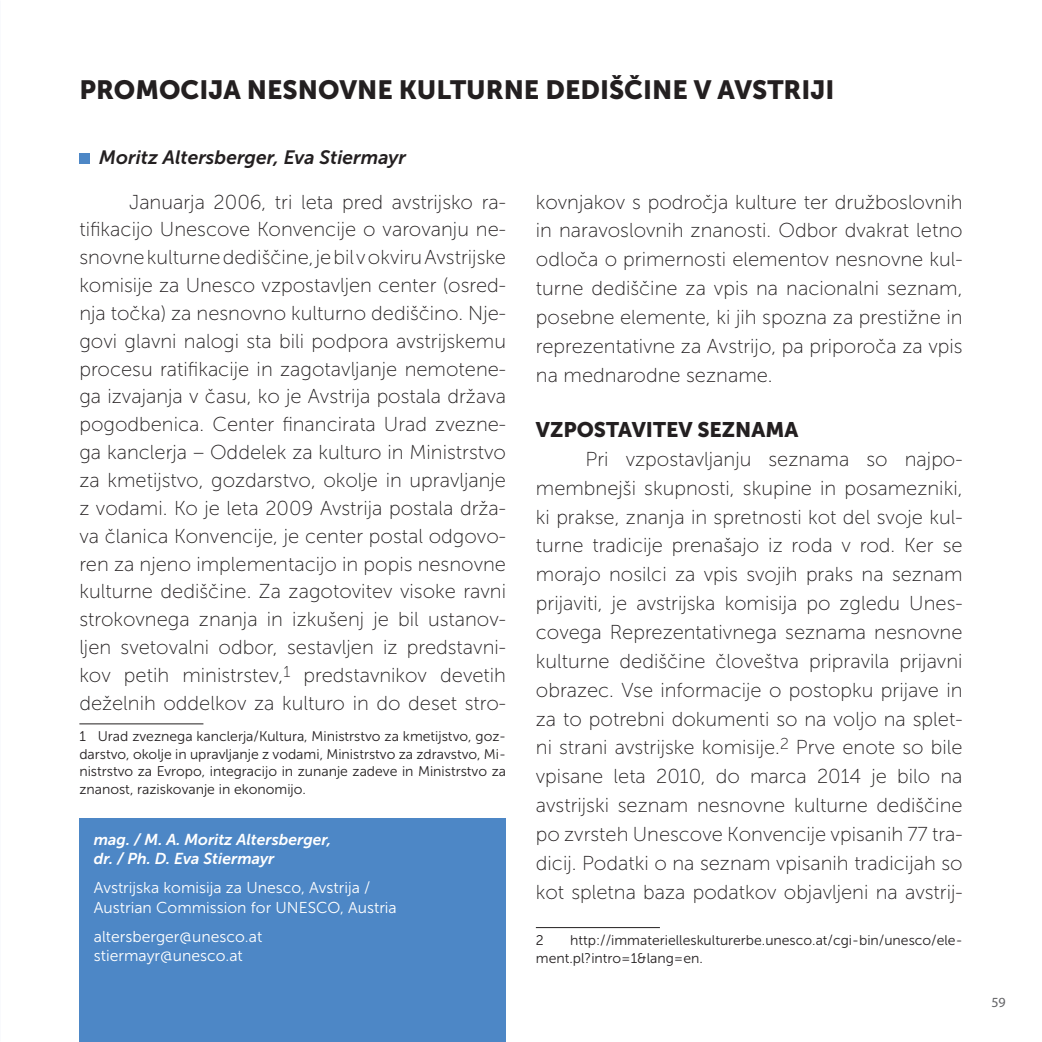
<style>
.page{position:relative;width:1042px;height:1042px;background:#fff}
.page>*{position:absolute;margin:0;border:0;box-sizing:border-box;transform-origin:0 0}
.t1{font:26.25px "Museo Sans 900";color:#231f20}
.t2{font:21px "Museo Sans 900";color:#231f20}
.t3{font:20.12px/28.9px "Museo Sans 100";color:#231f20;text-align:justify}
.t4{font:italic 19.25px "Museo Sans 700";color:#231f20}
.t5{font:15.75px/19.2px "Museo Sans 300";color:#fff}
.t6{font:italic 15.75px/19.2px "Museo Sans 700";color:#fff}
.t7{font:14px/17.5px "Museo Sans 300";color:#231f20;text-align:justify}
.t8{font:14px "Myriad Pro";color:#636366}
</style>
<div class="page">
<hr style="left:79px;top:723px;width:124px;height:1px;background:#231f20">
<hr style="left:536px;top:927px;width:124px;height:1px;background:#231f20">
<div style="left:79px;top:153px;width:11px;height:11px;background:#4d87c6"></div>
<div style="left:79px;top:818px;width:427px;height:224px;background:#4d87c6"></div>
<h1 class="t1" style="left:79px;top:75px;width:756px">PROMOCIJA NESNOVNE KULTURNE DEDIŠČINE V AVSTRIJI</h1>
<p class="t4" style="left:99px;top:146px;width:308px">Moritz Altersberger, Eva Stiermayr</p>
<p class="t3" style="left:79px;top:188px;width:428px;line-height:27.8px;text-indent:50px">Januarja 2006, tri leta pred avstrijsko ra&shy;tifikacijo U nescove Konvencije o varovanju ne&shy;snovne kulturne dediščine, je bil v okviru Avstrijske komisije za U nesco vzpostavljen center (osred&shy;nja točka) za nesnovno kulturno dediščino. Nje&shy;govi glavni nalogi sta bili podpora avstrijskemu procesu ratifikacije in zagotavljanje nemotene&shy;ga izvajanja v času, ko je Avstrija postala država pogodbenica. Center financirata U rad zvezne&shy;ga kanclerja – Oddelek za kulturo in Ministrstvo za kmetijstvo, gozdarstvo, okolje in upravljanje z vodami. Ko je leta 2009 Avstrija postala drža&shy;va članica Konvencije, je center postal odgovo&shy;ren za njeno implementacijo in popis nesnovne kulturne dediščine. Za zagotovitev visoke ravni strokovnega znanja in izkušenj je bil ustanov&shy;ljen svetovalni odbor, sestavljen iz predstavni&shy;kov petih ministrstev,<sup>1</sup> predstavnikov devetih deželnih oddelkov za kulturo in do deset stro-</p>
<p class="t7" style="left:79px;top:728px;width:428px">1 Urad zveznega kanclerja/Kultura, Ministrstvo za kmetijstvo, goz&shy;darstvo, okolje in upravljanje z vodami, Ministrstvo za zdravstvo, Mi&shy;nistrstvo za Evropo, integracijo in zunanje zadeve in Ministrstvo za znanost, raziskovanje in ekonomijo.</p>
<p class="t6" style="left:94px;top:830px;width:239px">mag. / M. A. Moritz Altersberger, dr. / Ph. D. Eva Stiermayr</p>
<p class="t5" style="left:94px;top:878px;width:304px">Avstrijska komisija za Unesco, Avstrija /<br>Austrian Commission for UNESCO, Austria</p>
<p class="t5" style="left:94px;top:927px;width:170px">altersberger@unesco.at stiermayr@unesco.at</p>
<p class="t3" style="left:536px;top:187px;width:428px">kovnjakov s področja kulture ter družboslovnih in naravoslovnih znanosti. Odbor dvakrat letno odloča o primernosti elementov nesnovne kul&shy;turne dediščine za vpis na nacionalni seznam, posebne elemente, ki jih spozna za prestižne in reprezentativne za Avstrijo, pa priporoča za vpis na mednarodne sezname.</p>
<p class="t2" style="left:536px;top:418px;width:15px">VZP</p>
<p class="t2" style="left:577px;top:418px;width:223px">OSTAVITEV SEZNAMA</p>
<p class="t3" style="left:536px;top:445px;width:428px;text-indent:50px">Pri vzpostavljanju seznama so najpo&shy;membnejši skupnosti, skupine in posamezniki, ki prakse, znanja in spretnosti kot del svoje kul&shy;turne tradicije prenašajo iz roda v rod. Ker se morajo nosilci za vpis svojih praks na seznam prijaviti, je avstrijska komisija po zgledu U nes&shy;covega Reprezentativnega seznama nesnovne kulturne dediščine človeštva pripravila prijavni obrazec. Vse informacije o postopku prijave in za to potrebni dokumenti so na voljo na splet&shy;ni strani avstrijske komisije.<sup>2</sup> Prve enote so bile vpisane leta 2010, do marca 2014 je bilo na avstrijski seznam nesnovne kulturne dediščine po zvrsteh U nescove Konvencije vpisanih 77 tra&shy;dicij. Podatki o na seznam vpisanih tradicijah so kot spletna baza podatkov objavljeni na avstrij-</p>
<p class="t7" style="left:536px;top:931px;width:9px">2</p>
<p class="t7" style="left:536px;top:931px;width:428px;text-indent:34px">http://immaterielleskulturerbe.unesco.at/cgi-bin/unesco/ele&shy;ment.pl?intro=1&amp;lang=en.</p>
<p class="t8" style="left:991px;top:994px;width:16px">59</p>
</div>
